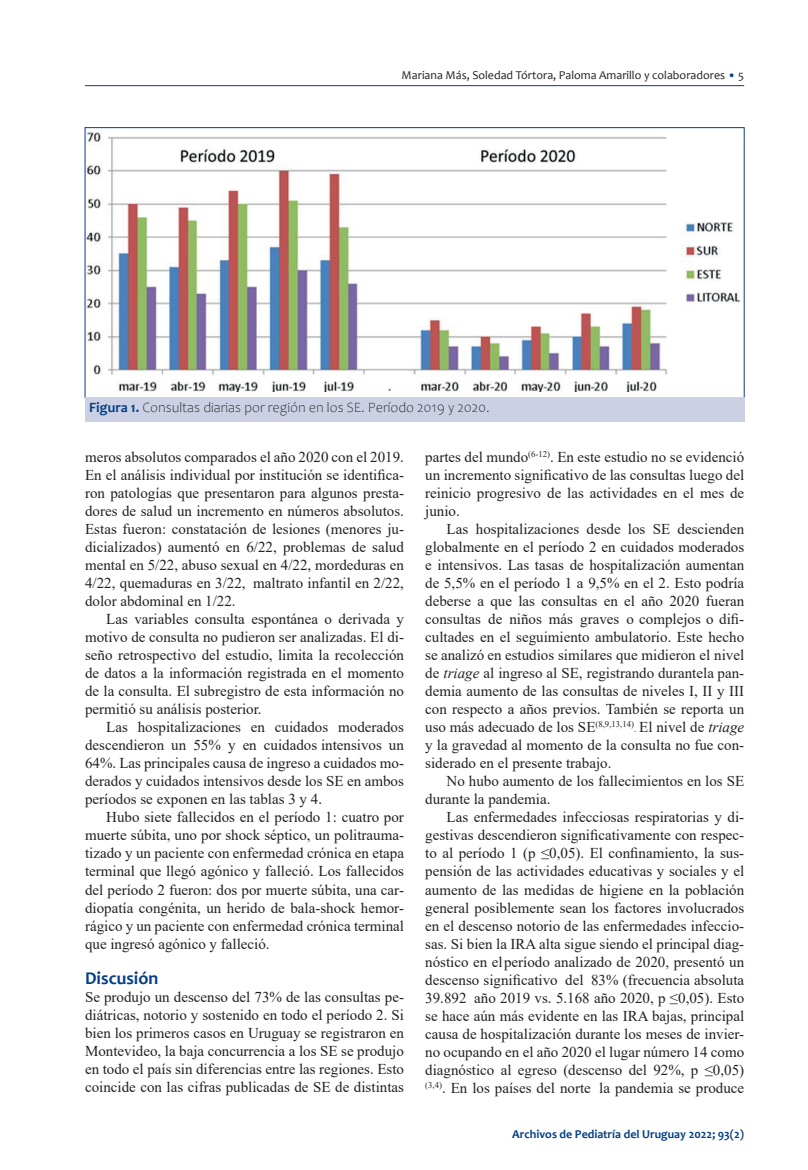
<style>
.page{position:relative;width:808px;height:1170px;background:#fff}
.page>*{position:absolute;margin:0;border:0;box-sizing:border-box;transform-origin:0 0}
.t1{font:700 18px "Candara";color:#033e84}
.t2{font:15px/18px "Times New Roman";color:#231f20;text-align:justify}
.t3{font:300 14.25px "Candara";color:#231f20}
.t4{font:12px "Candara";color:#231f20}
.t5{font:700 12px "Candara";color:#033e84}
.s1{color:#033e84}
.s2{font-weight:700;color:#033e84}
.s3{font-style:italic}
.s4{font-size:9.75px}
</style>
<div class="page">
<hr style="left:85px;top:85px;width:659px;height:1px;background:#033e84">
<img style="left:87px;top:132px;width:654px;height:259px">
<div style="left:85px;top:127px;width:659px;height:271px;border:1px solid #033e84"></div>
<div style="left:85px;top:398px;width:659px;height:24px;background:#ccd0e5"></div>
<p class="t4" style="left:402px;top:67px;width:344px">Mariana Más, Soledad Tórtora, Paloma Amarillo y colaboradores <span class="s1">•</span> 5</p>
<p class="t3" style="left:89px;top:400px;width:402px"><span class="s2">Figura 1.</span> Consultas diarias por región en los SE. Período 2019 y 2020.</p>
<p class="t2" style="left:85px;top:447px;width:320px">meros absolutos comparados el año 2020 con el 2019.<br>En el análisis individual por institución se identifica&shy;ron patologías que presentaron para algunos presta&shy;dores de salud un incremento en números absolutos.<br>Estas fueron: constatación de lesiones (menores ju&shy;dicializados) aumentó en 6/22, problemas de salud mental en 5/22, abuso sexual en 4/22, mordeduras en 4/22, quemaduras en 3/22, maltrato infantil en 2/22, dolor abdominal en 1/22.</p>
<p class="t2" style="left:85px;top:609px;width:320px;text-indent:21px">Las variables consulta espontánea o derivada y motivo de consulta no pudieron ser analizadas. El di&shy;seño retrospectivo del estudio, limita la recolección de datos a la información registrada en el momento de la consulta. El subregistro de esta información no permitió su análisis posterior.</p>
<p class="t2" style="left:85px;top:717px;width:320px;text-indent:21px">Las hospitalizaciones en cuidados moderados descendieron un 55% y en cuidados intensivos un 64%. Las principales causa de ingreso a cuidados mo&shy;derados y cuidados intensivos desde los SE en ambos períodos se exponen en las tablas 3 y 4.</p>
<p class="t2" style="left:85px;top:807px;width:320px;text-indent:21px">Hubo siete fallecidos en el período 1: cuatro por muerte súbita, uno por shock séptico, un politrauma&shy;tizado y un paciente con enfermedad crónica en etapa terminal que llegó agónico y falleció. Los fallecidos del período 2 fueron: dos por muerte súbita, una car&shy;diopatía congénita, un herido de bala-shock hemor&shy;rágico y un paciente con enfermedad crónica terminal que ingresó agónico y falleció.</p>
<p class="t1" style="left:85px;top:966px;width:75px">Discusión</p>
<p class="t2" style="left:85px;top:986px;width:320px">Se produjo un descenso del 73% de las consultas pe&shy;diátricas, notorio y sostenido en todo el período 2. Si bien los primeros casos en Uruguay se registraron en Montevideo, la baja concurrencia a los SE se produjo en todo el país sin diferencias entre las regiones. Esto coincide con las cifras publicadas de SE de distintas</p>
<p class="t2" style="left:425px;top:447px;width:320px">partes del mundo<sup>(6-12)</sup>. En este estudio no se evidenció un incremento significativo de las consultas luego del reinicio progresivo de las actividades en el mes de junio.</p>
<p class="t2" style="left:425px;top:519px;width:320px;text-indent:21px">Las hospitalizaciones desde los SE descienden globalmente en el período 2 en cuidados moderados e intensivos. Las tasas de hospitalización aumentan de 5,5% en el período 1 a 9,5% en el 2. Esto podría deberse a que las consultas en el año 2020 fueran consultas de niños más graves o complejos o difi&shy;cultades en el seguimiento ambulatorio. Este hecho se analizó en estudios similares que midieron el nivel de <span class="s3">triage</span> al ingreso al SE, registrando durante la pan&shy;demia aumento de las consultas de niveles I, II y III con respecto a años previos. También se reporta un uso más adecuado de los SE<sup>(8,9,13,14)</sup><span class="s4">.</span> El nivel de <span class="s3">triage </span>y la gravedad al momento de la consulta no fue con&shy;siderado en el presente trabajo.</p>
<p class="t2" style="left:425px;top:771px;width:320px;text-indent:21px">No hubo aumento de los fallecimientos en los SE durante la pandemia.</p>
<p class="t2" style="left:425px;top:807px;width:320px;text-indent:21px">Las enfermedades infecciosas respiratorias y di&shy;gestivas descendieron significativamente con respec&shy;to al período 1 (p ≤0,05). El confinamiento, la sus&shy;pensión de las actividades educativas y sociales y el aumento de las medidas de higiene en la población general posiblemente sean los factores involucrados en el descenso notorio de las enfermedades infeccio&shy;sas. Si bien la IRA alta sigue siendo el principal diag&shy;nóstico en el período analizado de 2020, presentó un descenso significativo del 83% (frecuencia absoluta 39.892 año 2019 vs. 5.168 año 2020, p ≤0,05). Esto se hace aún más evidente en las IRA bajas, principal causa de hospitalización durante los meses de invier&shy;no ocupando en el año 2020 el lugar número 14 como diagnóstico al egreso (descenso del 92%, p ≤0,05) <sup>(3,4)</sup>. En los países del norte la pandemia se produce</p>
<p class="t5" style="left:512px;top:1126px;width:233px">Archivos de Pediatría del Uruguay 2022; 93(2)</p>
</div>
